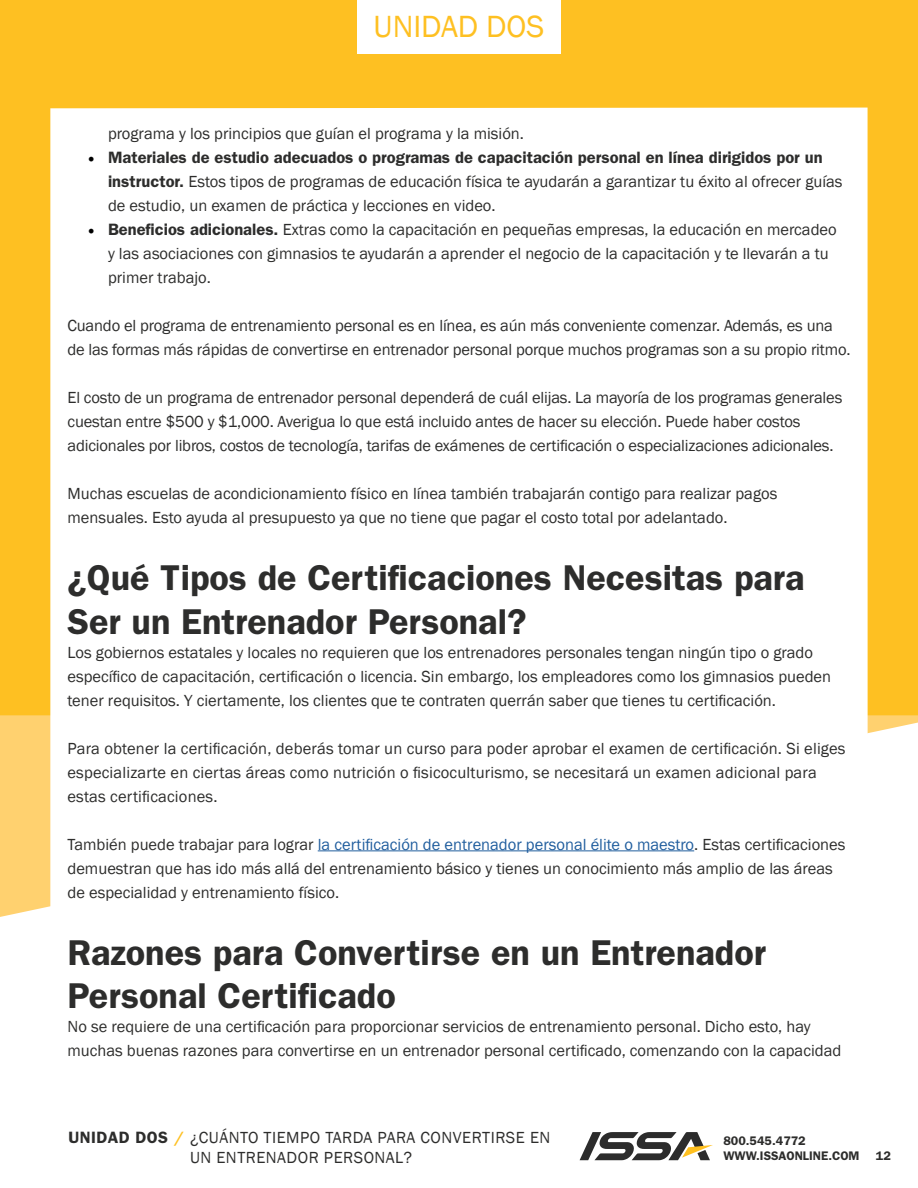
<style>
.page{position:relative;width:918px;height:1188px;background:#fff}
.page>*{position:absolute;margin:0;border:0;box-sizing:border-box;transform-origin:0 0}
.t1{font:600 36px/43.2px "Franklin Gothic";color:#2d2d2c}
.t2{font:31.5px "Franklin Gothic";color:#fec022}
.t3{font:16.5px/24px "Franklin Gothic";color:#2d2d2c}
.t4{font:16.5px/19.5px "Franklin Gothic";letter-spacing:.03em;color:#2d2d2c}
.t5{font:600 12.45px/15px "Franklin Gothic";color:#2d2d2c}
.s1{font-family:"Minion Pro";font-size:18px;color:#000}
.s2{font-weight:600}
.s3{color:#215e9e}
.s4{font-weight:600;color:#fec022}
</style>
<div class="page">
<div style="left:0;top:0;width:918px;height:716px;background:#fec022"></div>
<svg style="left:0;top:715px;width:918px;height:202px;fill:#ffd16f"></svg>
<div style="left:357px;top:0;width:204px;height:53px;background:#fff"></div>
<div style="left:47px;top:107px;width:824px;height:810px;background:#fff"></div>
<svg style="left:580px;top:1132px;width:133px;height:28px"></svg>
<hr style="left:318px;top:850px;width:376px;height:1px;background:#215e9e">
<h2 class="t2" style="left:374px;top:7px;width:172px">UNIDAD DOS</h2>
<p class="t3" style="left:108px;top:122px;width:418px">programa y los principios que guían el programa y la misión.</p>
<p class="t3" style="left:108px;top:146px;width:736px;text-indent:-20px"><span class="s1">•</span> <span class="s2">Materiales de estudio adecuados o programas de capacitación personal en línea dirigidos por un instructor.</span> Estos tipos de programas de educación física te ayudarán a garantizar tu éxito al ofrecer guías de estudio, un examen de práctica y lecciones en video.</p>
<p class="t3" style="left:108px;top:218px;width:730px;text-indent:-20px"><span class="s1">•</span> <span class="s2">Beneficios adicionales.</span> Extras como la capacitación en pequeñas empresas, la educación en mercadeo y las asociaciones con gimnasios te ayudarán a aprender el negocio de la capacitación y te llevarán a tu primer trabajo.</p>
<p class="t3" style="left:67px;top:314px;width:785px">Cuando el programa de entrenamiento personal es en línea, es aún más conveniente comenzar. Además, es una de las formas más rápidas de convertirse en entrenador personal porque muchos programas son a su propio ritmo.</p>
<p class="t3" style="left:67px;top:386px;width:776px">El costo de un programa de entrenador personal dependerá de cuál elijas. La mayoría de los programas generales cuestan entre $500 y $1,000. Averigua lo que está incluido antes de hacer su elección. Puede haber costos adicionales por libros, costos de tecnología, tarifas de exámenes de certificación o especializaciones adicionales.</p>
<p class="t3" style="left:67px;top:482px;width:711px">Muchas escuelas de acondicionamiento físico en línea también trabajarán contigo para realizar pagos mensuales. Esto ayuda al presupuesto ya que no tiene que pagar el costo total por adelantado.</p>
<h1 class="t1" style="left:68px;top:557px;width:739px">¿Qué Tipos de Certificaciones Necesitas para<br>Ser un Entrenador Personal?</h1>
<p class="t3" style="left:68px;top:640px;width:765px">Los gobiernos estatales y locales no requieren que los entrenadores personales tengan ningún tipo o grado específico de capacitación, certificación o licencia. Sin embargo, los empleadores como los gimnasios pueden tener requisitos. Y ciertamente, los clientes que te contraten querrán saber que tienes tu certificación.</p>
<p class="t3" style="left:68px;top:737px;width:780px">Para obtener la certificación, deberás tomar un curso para poder aprobar el examen de certificación. Si eliges especializarte en ciertas áreas como nutrición o fisicoculturismo, se necesitará un examen adicional para estas certificaciones.</p>
<p class="t3" style="left:68px;top:833px;width:779px">También puede trabajar para lograr <span class="s3">la certificación de entrenador personal élite o maestro</span>. Estas certificaciones demuestran que has ido más allá del entrenamiento básico y tienes un conocimiento más amplio de las áreas de especialidad y entrenamiento físico.</p>
<h1 class="t1" style="left:68px;top:931px;width:700px">Razones para Convertirse en un Entrenador<br>Personal Certificado</h1>
<p class="t3" style="left:68px;top:1015px;width:775px">No se requiere de una certificación para proporcionar servicios de entrenamiento personal. Dicho esto, hay muchas buenas razones para convertirse en un entrenador personal certificado, comenzando con la capacidad</p>
<p class="t4" style="left:190px;top:1128px;width:362px;text-indent:-122px"><span class="s2">UNIDAD DOS</span> <span class="s4">/</span> ¿CUÁNTO TIEMPO TARDA PARA CONVERTIRSE EN<br>UN ENTRENADOR PERSONAL?</p>
<p class="t5" style="left:723px;top:1133px;width:138px">800.545.4772<br>WWW.ISSAONLINE.COM</p>
<p class="t5" style="left:876px;top:1148px;width:16px">12</p>
</div>
